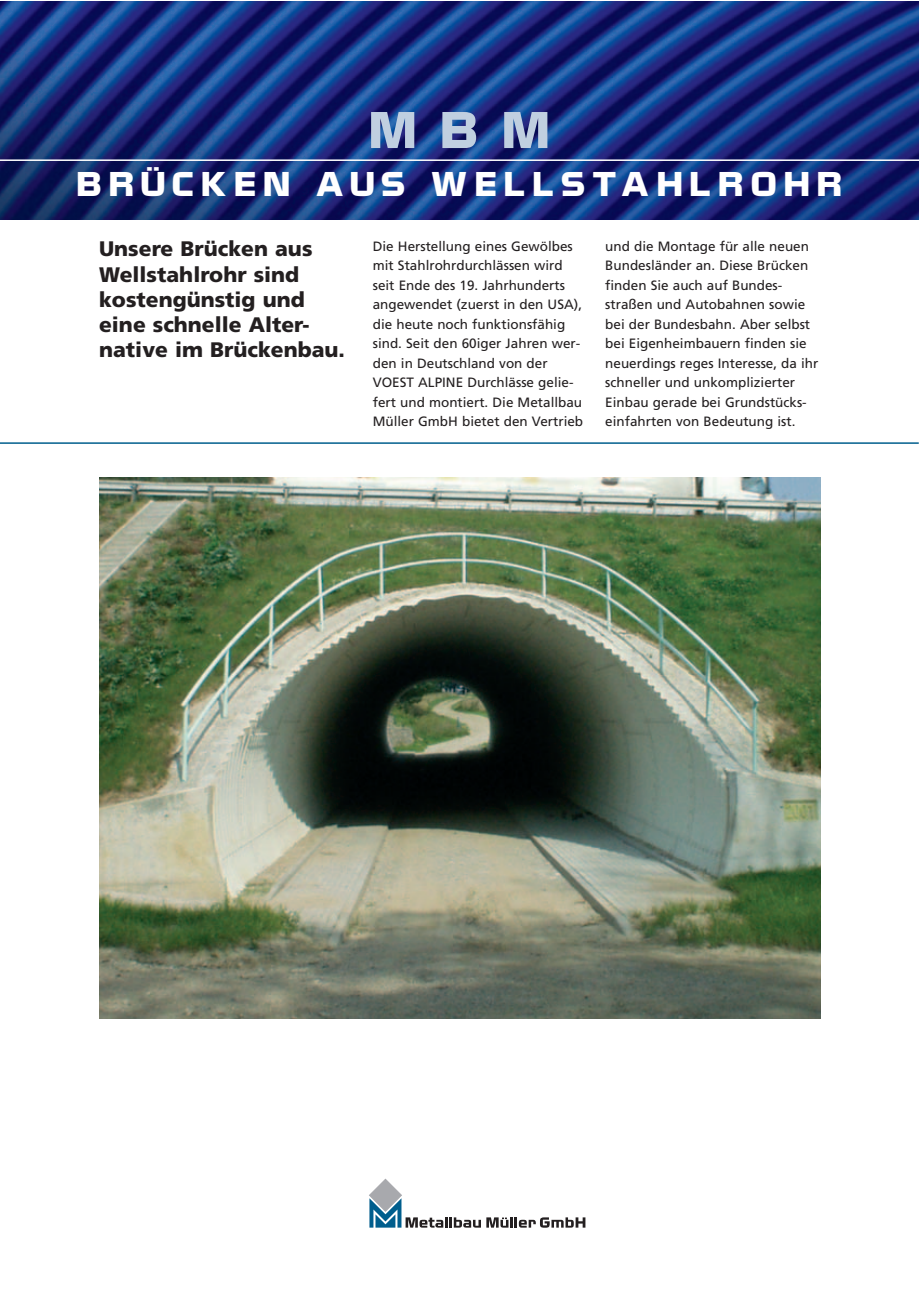
<style>
.page{position:relative;width:919px;height:1289px;background:#fff}
.page>*{position:absolute;margin:0;border:0;box-sizing:border-box;transform-origin:0 0}
.t1{font:54px "N730 Sans";color:#c0cfe0}
.t2{font:36px "N730 Sans";letter-spacing:.205em;color:#fff}
.t3{font:900 21px/25.2px "Frutiger";color:#231f20}
.t4{font:13.5px/19.5px "Frutiger";color:#231f20}
</style>
<div class="page">
<img style="left:0;top:1px;width:918px;height:218px">
<hr style="left:0;top:159px;width:918px;height:2px;background:#fff">
<svg style="left:369px;top:1179px;width:32px;height:32px"></svg>
<div style="left:369px;top:1179px;width:32px;height:32px;border:1px solid #a8a9ad;border-radius:50%"></div>
<svg style="left:369px;top:1198px;width:216px;height:29px"></svg>
<img style="left:99px;top:477px;width:721px;height:541px">
<hr style="left:0;top:442px;width:918px;height:2px;background:#005e8d">
<h1 class="t1" style="left:369px;top:112px;width:181px">MBM</h1>
<h2 class="t2" style="left:77px;top:172px;width:766px">BRÜCKEN AUS WELLSTAHLROHR</h2>
<h3 class="t3" style="left:99px;top:238px;width:247px">Unsere Brücken aus<br>Wellstahlrohr sind kostengünstig und eine schnelle Alter&shy;native im Brückenbau.</h3>
<p class="t4" style="left:373px;top:237px;width:212px">Die Herstellung eines Gewölbes mit Stahlrohrdurchlässen wird seit Ende des 19. Jahrhunderts angewendet (zuerst in den USA), die heute noch funktionsfähig sind. Seit den 60iger Jahren wer&shy;den in Deutschland von der<br>VOEST ALPINE Durchlässe gelie&shy;fert und montiert. Die Metallbau<br>Müller GmbH bietet den Vertrieb</p>
<p class="t4" style="left:605px;top:237px;width:215px">und die Montage für alle neuen<br>Bundesländer an. Diese Brücken finden Sie auch auf Bundes&shy;straßen und Autobahnen sowie bei der Bundesbahn. Aber selbst bei Eigenheimbauern finden sie neuerdings reges Interesse, da ihr schneller und unkomplizierter<br>Einbau gerade bei Grundstücks&shy;einfahrten von Bedeutung ist.</p>
</div>
